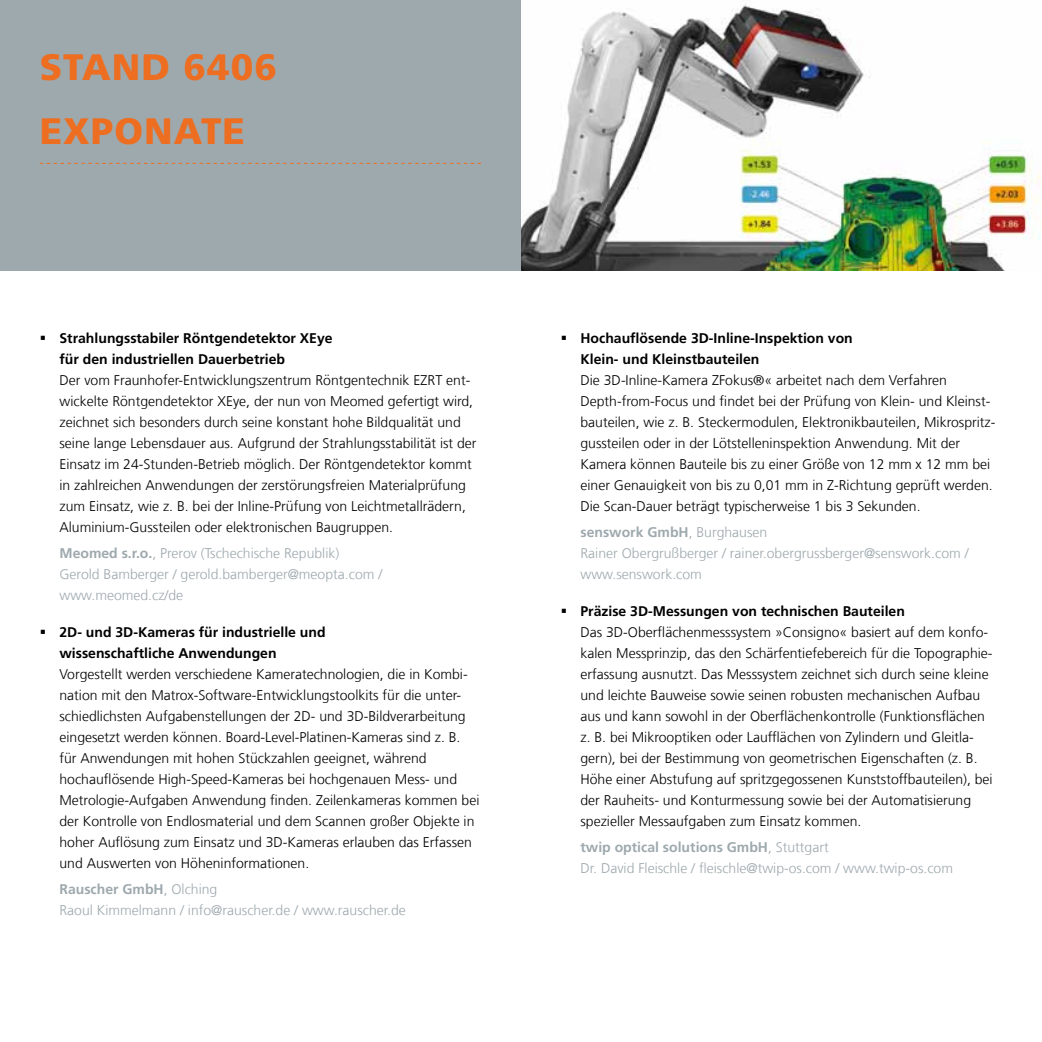
<style>
.page{position:relative;width:1042px;height:1042px;background:#fff}
.page>*{position:absolute;margin:0;border:0;box-sizing:border-box;transform-origin:0 0}
.t1{font:900 36.75px "Frutiger LT Com";letter-spacing:.03em;color:#ed6e21}
.t2{font:300 14px/21px "Frutiger LT Com";color:#000}
.t3{font:300 14px/21px "Frutiger LT Com";color:#9ea9ae}
.t4{font:700 14px/21px "Frutiger LT Com";color:#000}
.s1{font-weight:700}
</style>
<div class="page">
<div style="left:0;top:0;width:546px;height:270px;background:#9ea9ae"></div>
<svg style="left:40px;top:163px;width:441px;height:1px"></svg>
<img style="left:521px;top:0;width:521px;height:270px">
<h1 class="t1" style="left:40px;top:45px;width:239px">STAND 6406</h1>
<h1 class="t1" style="left:40px;top:109px;width:207px">EXPONATE</h1>
<p class="t4" style="left:60px;top:328px;width:275px">Strahlungsstabiler Röntgendetektor XEye für den industriellen Dauerbetrieb</p>
<p class="t2" style="left:60px;top:370px;width:418px">Der vom Fraunhofer-Entwicklungszentrum Röntgentechnik EZRT ent&shy;wickelte Röntgendetektor XEye, der nun von Meomed gefertigt wird, zeichnet sich besonders durch seine konstant hohe Bildqualität und seine lange Lebensdauer aus. Aufgrund der Strahlungsstabilität ist der Einsatz im 24-Stunden-Betrieb möglich. Der Röntgendetektor kommt in zahlreichen Anwendungen der zerstörungsfreien Materialprüfung zum Einsatz, wie z. B. bei der Inline-Prüfung von Leichtmetallrädern, Aluminium-Gussteilen oder elektronischen Baugruppen.</p>
<p class="t3" style="left:60px;top:543px;width:324px"><span class="s1">Meomed s.r.o.</span>, Prerov (Tschechische Republik)<br>Gerold Bamberger / gerold.bamberger@meopta.com / www.meomed.cz/de</p>
<p class="t4" style="left:60px;top:622px;width:268px">2D- und 3D-Kameras für industrielle und wissenschaftliche Anwendungen</p>
<p class="t2" style="left:60px;top:664px;width:421px">Vorgestellt werden verschiedene Kameratechnologien, die in Kombi&shy;nation mit den Matrox-Software-Entwicklungstoolkits für die unter&shy;schiedlichsten Aufgabenstellungen der 2D- und 3D-Bildverarbeitung eingesetzt werden können. Board-Level-Platinen-Kameras sind z. B. für Anwendungen mit hohen Stückzahlen geeignet, während hochauflösende High-Speed-Kameras bei hochgenauen Mess- und Metrologie-Aufgaben Anwendung finden. Zeilenkameras kommen bei der Kontrolle von Endlosmaterial und dem Scannen großer Objekte in hoher Auflösung zum Einsatz und 3D-Kameras erlauben das Erfassen und Auswerten von Höheninformationen.</p>
<p class="t3" style="left:60px;top:879px;width:348px"><span class="s1">Rauscher GmbH</span>, Olching<br>Raoul Kimmelmann / info@rauscher.de / www.rauscher.de</p>
<p class="t4" style="left:580px;top:328px;width:274px">Hochauflösende 3D-Inline-Inspektion von<br>Klein- und Kleinstbauteilen</p>
<p class="t2" style="left:580px;top:370px;width:416px">Die 3D-Inline-Kamera ZFokus®« arbeitet nach dem Verfahren Depth-from-Focus und findet bei der Prüfung von Klein- und Kleinst&shy;bauteilen, wie z. B. Steckermodulen, Elektronikbauteilen, Mikrospritz&shy;gussteilen oder in der Lötstelleninspektion Anwendung. Mit der Kamera können Bauteile bis zu einer Größe von 12 mm x 12 mm bei einer Genauigkeit von bis zu 0,01 mm in Z-Richtung geprüft werden.<br>Die Scan-Dauer beträgt typischerweise 1 bis 3 Sekunden.</p>
<p class="t3" style="left:580px;top:522px;width:389px"><span class="s1">senswork GmbH</span>, Burghausen<br>Rainer Obergrußberger / rainer.obergrussberger@senswork.com / www.senswork.com</p>
<p class="t4" style="left:580px;top:601px;width:326px">Präzise 3D-Messungen von technischen Bauteilen</p>
<p class="t2" style="left:580px;top:622px;width:414px">Das 3D-Oberflächenmesssystem »Consigno« basiert auf dem konfo&shy;kalen Messprinzip, das den Schärfentiefebereich für die Topographie&shy;erfassung ausnutzt. Das Messsystem zeichnet sich durch seine kleine und leichte Bauweise sowie seinen robusten mechanischen Aufbau aus und kann sowohl in der Oberflächenkontrolle (Funktionsflächen z. B. bei Mikrooptiken oder Laufflächen von Zylindern und Gleitla&shy;gern), bei der Bestimmung von geometrischen Eigenschaften (z. B.<br>Höhe einer Abstufung auf spritzgegossenen Kunststoffbauteilen), bei der Rauheits- und Konturmessung sowie bei der Automatisierung spezieller Messaufgaben zum Einsatz kommen.</p>
<p class="t3" style="left:580px;top:837px;width:374px"><span class="s1">twip optical solutions GmbH</span>, Stuttgart<br>Dr. David Fleischle / fleischle@twip-os.com / www.twip-os.com</p>
</div>
